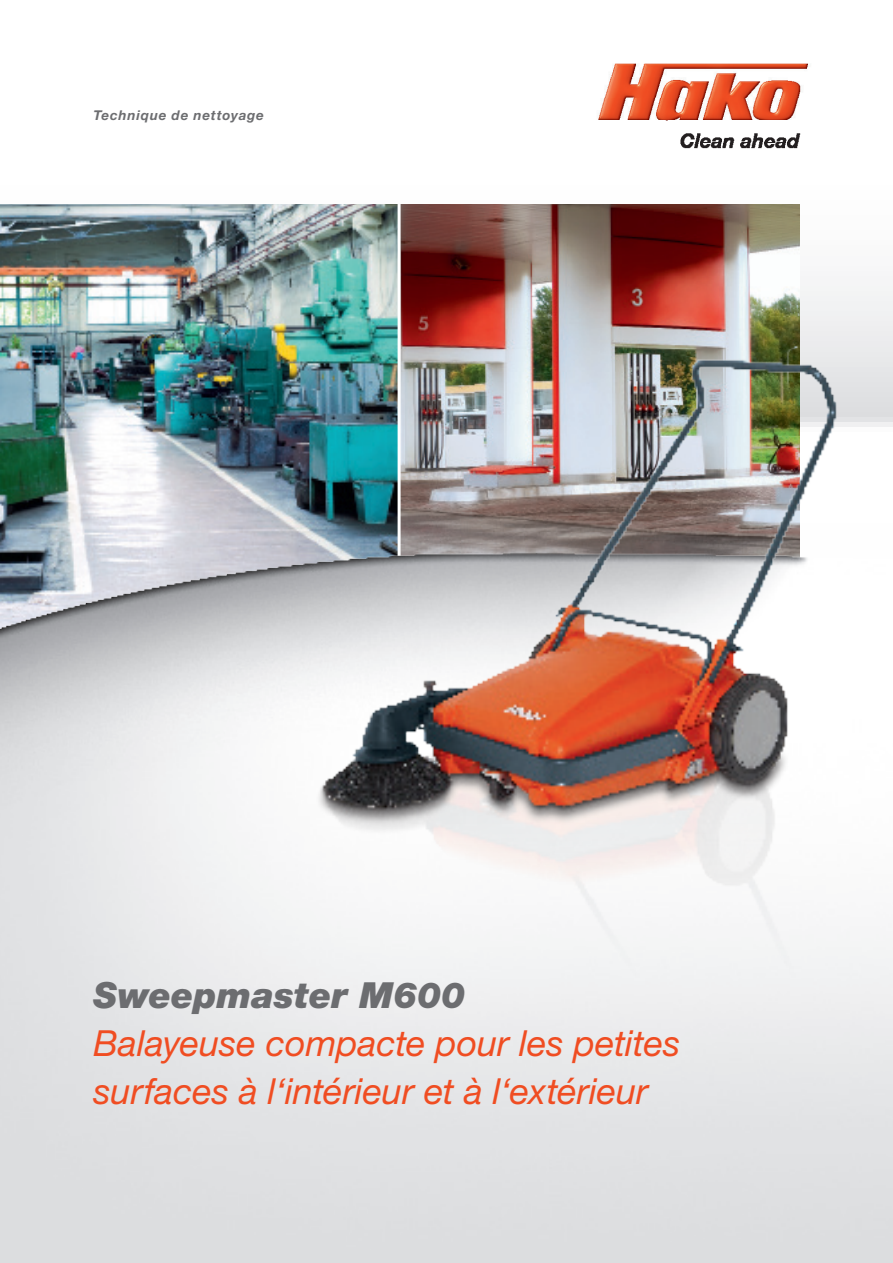
<style>
.page{position:relative;width:893px;height:1263px;background:#fff}
.page>*{position:absolute;margin:0;border:0;box-sizing:border-box;transform-origin:0 0}
.HL_2_12_16__space100{font:italic 36px "Helvetica Neue LT Std";letter-spacing:-.005em;color:#f04d22}
.HL_1_24_32{font:italic 900 36px "Helvetica Neue LT Std";color:#6c6d70}
.t1{font:italic 700 13.5px "Helvetica Neue LT Std";letter-spacing:.05em;color:#6c6d70}
</style>
<div class="page">
<img style="left:0;top:204px;width:398px;height:312px">
<img style="left:401px;top:204px;width:398px;height:19px">
<img style="left:0;top:516px;width:893px;height:747px">
<img style="left:257px;top:223px;width:636px;height:922px">
<img style="left:598px;top:63px;width:210px;height:86px">
<p class="t1" style="left:94px;top:107px;width:172px">Technique de nettoyage</p>
<p class="HL_1_24_32" style="left:94px;top:973px;width:373px">Sweepmaster M600</p>
<p class="HL_2_12_16__space100" style="left:94px;top:1022px;width:588px">Balayeuse compacte pour les petites</p>
<p class="HL_2_12_16__space100" style="left:94px;top:1070px;width:556px">surfaces à l‘intérieur et à l‘extérieur</p>
</div>
